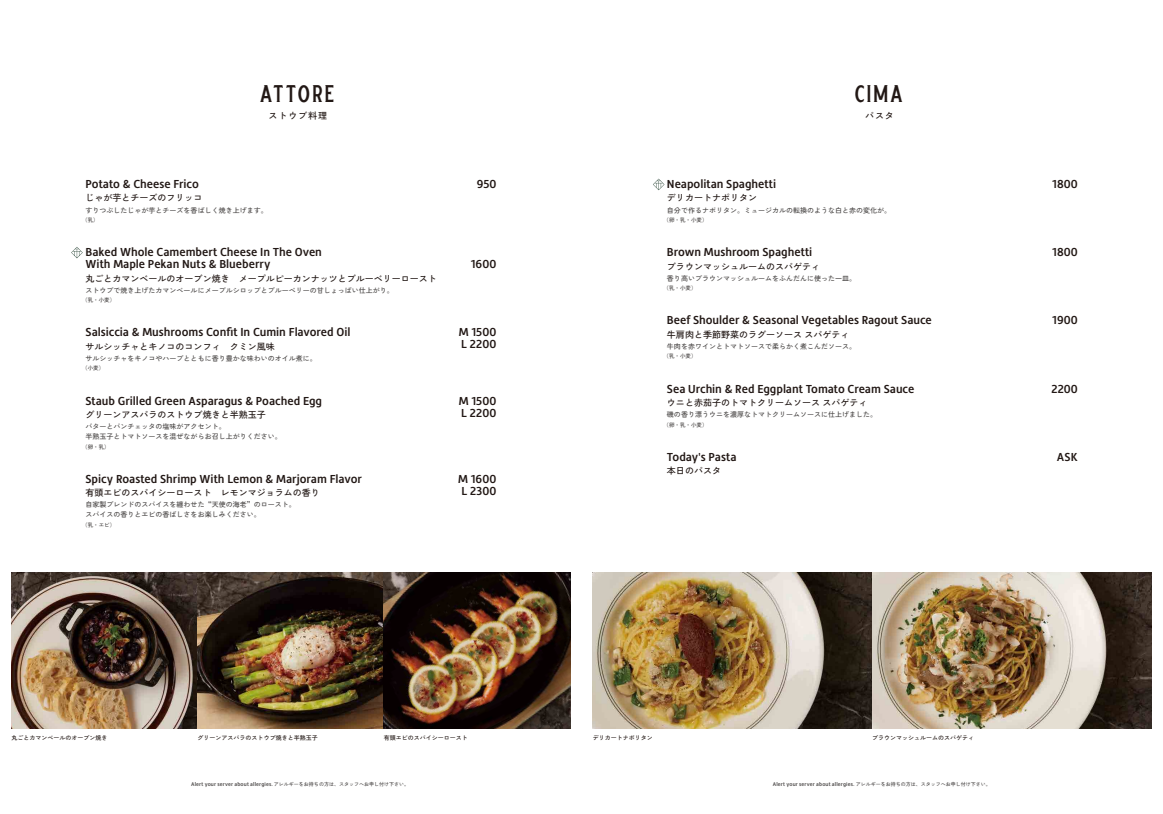
<style>
.page{position:relative;width:1163px;height:814px;background:#fff}
.page>*{position:absolute;margin:0;border:0;box-sizing:border-box;transform-origin:0 0}
.t1{font:24px "Crumble";letter-spacing:.1em;color:#221815}
.t2{font:500 12px/12px "Hedley New";letter-spacing:-.005em;color:#221815}
.t3{font:9px "Zen KGNM";color:#221815}
.t4{font:7px/10px "Zen KGNM";color:#4c4948}
.t5{font:6px "Zen KGNM";color:#221815}
.t6{font:500 5.5px "Hedley New";letter-spacing:.025em;color:#4c4948}
.t7{font:5.5px "Zen KGNM";color:#4c4948}
.s1{font-family:"Zen KGNM";font-weight:400;font-size:5px}
</style>
<div class="page">
<img style="left:11px;top:573px;width:559px;height:156px">
<img style="left:592px;top:573px;width:559px;height:156px">
<svg style="left:71px;top:247px;width:12px;height:11px"></svg>
<svg style="left:653px;top:179px;width:11px;height:11px"></svg>
<h1 class="t1" style="left:260px;top:82px;width:75px">ATTORE</h1>
<p class="t3" style="left:268px;top:110px;width:60px">ストウブ料理</p>
<p class="t2" style="left:86px;top:178px;width:115px">Potato &amp; Cheese Frico</p>
<p class="t2" style="left:476px;top:178px;width:21px">950</p>
<p class="t3" style="left:86px;top:192px;width:118px">じゃが芋とチーズのフリッコ</p>
<p class="t4" style="left:86px;top:205px;width:190px">すりつぶしたじゃが芋とチーズを香ばしく焼き上げます。　</p>
<p class="t7" style="left:82px;top:217px;width:18px">（乳）</p>
<p class="t2" style="left:86px;top:246px;width:238px">Baked Whole Camembert Cheese In The Oven<br>With Maple Pekan Nuts &amp; Blueberry</p>
<p class="t3" style="left:86px;top:272px;width:352px">丸ごとカマンベールのオーブン焼き　メープルピーカンナッツとブルーベリーロースト</p>
<p class="t4" style="left:86px;top:285px;width:309px">ストウブで焼き上げたカマンベールにメープルシロップとブルーベリーの甘しょっぱい仕上がり。</p>
<p class="t7" style="left:82px;top:297px;width:34px">（乳・小麦）</p>
<p class="t2" style="left:470px;top:258px;width:27px">1600</p>
<p class="t2" style="left:86px;top:326px;width:266px">Salsiccia &amp; Mushrooms Confit In Cumin Flavored Oil</p>
<p class="t2" style="left:458px;top:326px;width:39px">M 1500<br>L 2200</p>
<p class="t3" style="left:86px;top:340px;width:190px">サルシッチャとキノコのコンフィ　クミン風味</p>
<p class="t4" style="left:86px;top:353px;width:232px">サルシッチャをキノコやハーブとともに香り豊かな味わいのオイル煮に。</p>
<p class="t7" style="left:82px;top:365px;width:23px">（小麦）</p>
<p class="t2" style="left:86px;top:394px;width:238px">Staub Grilled Green Asparagus &amp; Poached Egg</p>
<p class="t2" style="left:458px;top:394px;width:39px">M 1500<br>L 2200</p>
<p class="t3" style="left:86px;top:408px;width:181px">グリーンアスパラのストウブ焼きと半熟玉子</p>
<p class="t4" style="left:86px;top:421px;width:197px">バターとパンチェッタの塩味がアクセント。<br>半熟玉子とトマトソースを混ぜながらお召し上がりください。</p>
<p class="t7" style="left:82px;top:443px;width:29px">（卵・乳）</p>
<p class="t2" style="left:86px;top:472px;width:278px">Spicy Roasted Shrimp With Lemon &amp; Marjoram Flavor</p>
<p class="t2" style="left:458px;top:472px;width:40px">M 1600<br>L 2300</p>
<p class="t3" style="left:86px;top:487px;width:235px">有頭エビのスパイシーロースト　レモンマジョラムの香り</p>
<p class="t4" style="left:86px;top:499px;width:211px">自家製ブレンドのスパイスを纏わせた“天使の海老”のロースト。スパイスの香りとエビの香ばしさをお楽しみください。</p>
<p class="t7" style="left:82px;top:521px;width:34px">（乳・エビ）</p>
<h1 class="t1" style="left:855px;top:82px;width:49px">CIMA</h1>
<p class="t3" style="left:865px;top:110px;width:30px">パスタ</p>
<p class="t2" style="left:667px;top:178px;width:111px">Neapolitan Spaghetti</p>
<p class="t2" style="left:1051px;top:178px;width:27px">1800</p>
<p class="t3" style="left:667px;top:192px;width:91px">デリカートナポリタン</p>
<p class="t4" style="left:667px;top:205px;width:225px">自分で作るナポリタン。ミュージカルの転換のような白と赤の変化が。</p>
<p class="t7" style="left:663px;top:217px;width:45px">（卵・乳・小麦）</p>
<p class="t2" style="left:667px;top:246px;width:147px">Brown Mushroom Spaghetti</p>
<p class="t2" style="left:1051px;top:246px;width:27px">1800</p>
<p class="t3" style="left:667px;top:260px;width:154px">ブラウンマッシュルームのスパゲティ</p>
<p class="t4" style="left:667px;top:273px;width:190px">香り高いブラウンマッシュルームをふんだんに使った一皿。</p>
<p class="t7" style="left:663px;top:285px;width:34px">（乳・小麦）</p>
<p class="t2" style="left:667px;top:314px;width:266px">Beef Shoulder &amp; Seasonal Vegetables Ragout Sauce</p>
<p class="t2" style="left:1052px;top:314px;width:27px">1900</p>
<p class="t3" style="left:667px;top:328px;width:184px">牛肩肉と季節野菜のラグーソース スパゲティ</p>
<p class="t4" style="left:667px;top:341px;width:190px">牛肉を赤ワインとトマトソースで柔らかく煮こんだソース。</p>
<p class="t7" style="left:663px;top:353px;width:34px">（乳・小麦）</p>
<p class="t2" style="left:667px;top:382px;width:249px">Sea Urchin &amp; Red Eggplant Tomato Cream Sauce</p>
<p class="t2" style="left:1051px;top:382px;width:28px">2200</p>
<p class="t3" style="left:667px;top:396px;width:202px">ウニと赤茄子のトマトクリームソース スパゲティ</p>
<p class="t4" style="left:667px;top:409px;width:211px">磯の香り漂うウニを濃厚なトマトクリームソースに仕上げました。</p>
<p class="t7" style="left:663px;top:421px;width:45px">（卵・乳・小麦）</p>
<p class="t2" style="left:667px;top:451px;width:71px">Today's Pasta</p>
<p class="t2" style="left:1056px;top:451px;width:22px">ASK</p>
<p class="t3" style="left:667px;top:465px;width:55px">本日のパスタ</p>
<p class="t5" style="left:11px;top:733px;width:97px">丸ごとカマンベールのオーブン焼き</p>
<p class="t5" style="left:197px;top:733px;width:121px">グリーンアスパラのストウブ焼きと半熟玉子</p>
<p class="t5" style="left:384px;top:733px;width:85px">有頭エビのスパイシーロースト</p>
<p class="t5" style="left:592px;top:733px;width:61px">デリカートナポリタン</p>
<p class="t5" style="left:872px;top:733px;width:103px">ブラウンマッシュルームのスパゲティ</p>
<p class="t6" style="left:191px;top:780px;width:219px">Alert your server about allergies. <span class="s1">アレルギーをお持ちの方は、スタッフへお申し付け下さい。</span></p>
<p class="t6" style="left:772px;top:780px;width:219px">Alert your server about allergies. <span class="s1">アレルギーをお持ちの方は、スタッフへお申し付け下さい。</span></p>
</div>
